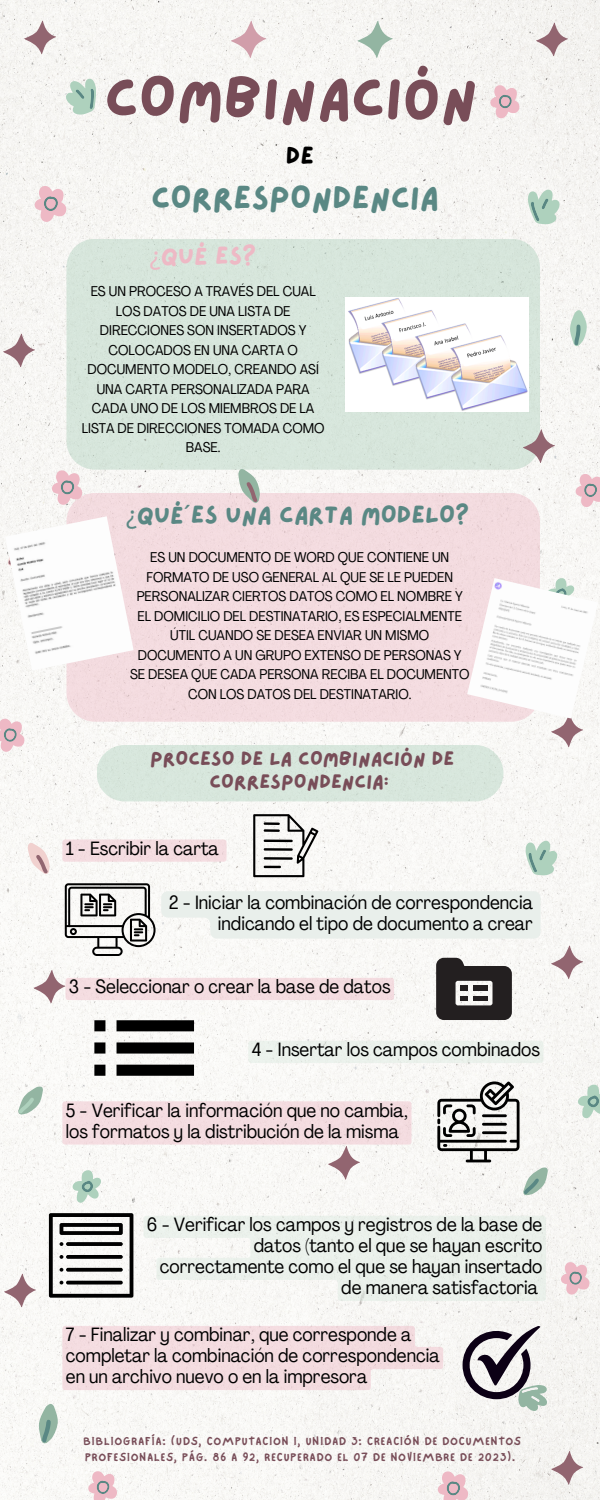
<style>
.page{position:relative;width:600px;height:1500px;background:#f8f7f4}
.page>*{position:absolute;margin:0;border:0;box-sizing:border-box;transform-origin:0 0}
.t1{font:58.6px "Lazydog";color:#784d58}
.t2{font:33px "Lazydog";color:#5a8884}
.t3{font:25px "Lazydog";color:#5a8884}
.t4{font:25px "Lazydog";color:#eeb9c5}
.t5{font:25px "Lazydog";color:#000}
.t6{font:20px/22.5px "Lazydog";color:#784d58;text-align:center}
.t7{font:condensed 19px/21px "Agrandir";color:#000;text-align:right}
.t8{font:condensed 14px/19.5px "Agrandir";color:#000;text-align:center}
.t9{font:12px/16.5px "NF One Little Font Bold";letter-spacing:.1em;color:#784d58}
.s1{font-family:"Noto Sans"}
</style>
<div class="page">
<div style="left:66px;top:239px;width:474px;height:231px;background:#d7e6dc"></div>
<div style="left:97px;top:745px;width:406px;height:56px;background:#d8e6dc;border-radius:28px"></div>
<svg style="left:34px;top:182px;width:33px;height:41px"></svg>
<svg style="left:557px;top:306px;width:43px;height:46px"></svg>
<svg style="left:490px;top:82px;width:31px;height:38px"></svg>
<div style="left:66px;top:493px;width:474px;height:229px;background:#f4dcdf"></div>
<svg style="left:51px;top:467px;width:32px;height:40px"></svg>
<svg style="left:0;top:715px;width:26px;height:38px"></svg>
<svg style="left:25px;top:1399px;width:48px;height:51px"></svg>
<svg style="left:88px;top:1468px;width:30px;height:32px"></svg>
<svg style="left:575px;top:470px;width:25px;height:39px"></svg>
<svg style="left:545px;top:577px;width:31px;height:1px"></svg>
<svg style="left:525px;top:839px;width:34px;height:38px"></svg>
<svg style="left:560px;top:1259px;width:31px;height:37px"></svg>
<svg style="left:437px;top:1468px;width:32px;height:32px"></svg>
<svg style="left:228px;top:465px;width:45px;height:42px"></svg>
<svg style="left:354px;top:19px;width:43px;height:43px"></svg>
<svg style="left:0;top:332px;width:39px;height:39px"></svg>
<svg style="left:520px;top:428px;width:39px;height:38px"></svg>
<svg style="left:548px;top:718px;width:39px;height:33px"></svg>
<svg style="left:19px;top:839px;width:42px;height:38px"></svg>
<svg style="left:1px;top:1272px;width:39px;height:39px"></svg>
<svg style="left:548px;top:1450px;width:39px;height:38px"></svg>
<svg style="left:228px;top:19px;width:42px;height:43px"></svg>
<svg style="left:528px;top:188px;width:34px;height:38px"></svg>
<svg style="left:533px;top:21px;width:39px;height:39px"></svg>
<svg style="left:21px;top:19px;width:39px;height:39px"></svg>
<svg style="left:59px;top:74px;width:44px;height:46px"></svg>
<img style="left:467px;top:578px;width:131px;height:140px">
<img style="left:346px;top:297px;width:183px;height:114px">
<img style="left:5px;top:516px;width:129px;height:155px">
<svg style="left:253px;top:814px;width:65px;height:63px"></svg>
<svg style="left:463px;top:1326px;width:87px;height:88px"></svg>
<svg style="left:49px;top:1213px;width:84px;height:85px"></svg>
<div style="left:62px;top:839px;width:165px;height:23px;background:#f4dce0;border-radius:3px"></div>
<svg style="left:17px;top:883px;width:583px;height:320px"></svg>
<div style="left:62px;top:1101px;width:350px;height:44px;background:#f4dce1;border-radius:3px"></div>
<svg style="left:143px;top:1216px;width:403px;height:85px"></svg>
<svg style="left:62px;top:1326px;width:381px;height:64px;background:#f3dde1"></svg>
<p class="t1" style="left:104px;top:70px;width:375px">COMBINACIÓN</p>
<p class="t5" style="left:286px;top:144px;width:30px">DE</p>
<p class="t2" style="left:151px;top:182px;width:289px">CORRESPONDENCIA</p>
<p class="t4" style="left:150px;top:243px;width:108px"><span class="s1">¿</span>QUÉ ES?</p>
<p class="t8" style="left:82px;top:283px;width:244px">ES UN PROCESO A TRAVÉS DEL CUAL<br>LOS DATOS DE UNA LISTA DE<br>DIRECCIONES SON INSERTADOS Y<br>COLOCADOS EN UNA CARTA O<br>DOCUMENTO MODELO, CREANDO ASÍ<br>UNA CARTA PERSONALIZADA PARA<br>CADA UNO DE LOS MIEMBROS DE LA<br>LISTA DE DIRECCIONES TOMADA COMO<br>BASE.</p>
<p class="t3" style="left:126px;top:503px;width:345px"><span class="s1">¿</span>QUÉ<span class="s1">´</span>ES UNA CARTA MODELO?</p>
<p class="t8" style="left:130px;top:549px;width:341px">ES UN DOCUMENTO DE WORD QUE CONTIENE UN FORMATO DE USO GENERAL AL QUE SE LE PUEDEN PERSONALIZAR CIERTOS DATOS COMO EL NOMBRE Y EL DOMICILIO DEL DESTINATARIO, ES ESPECIALMENTE ÚTIL CUANDO SE DESEA ENVIAR UN MISMO DOCUMENTO A UN GRUPO EXTENSO DE PERSONAS Y SE DESEA QUE CADA PERSONA RECIBA EL DOCUMENTO CON LOS DATOS DEL DESTINATARIO.</p>
<p class="t6" style="left:150px;top:748px;width:306px">PROCESO DE LA COMBINACIÓN DE<br>CORRESPONDENCIA:</p>
<p class="t7" style="left:66px;top:839px;width:154px">1 - Escribir la carta</p>
<p class="t7" style="left:169px;top:893px;width:366px">2 - Iniciar la combinación de correspondencia indicando el tipo de documento a crear</p>
<p class="t7" style="left:69px;top:978px;width:323px">3 - Seleccionar o crear la base de datos</p>
<p class="t7" style="left:252px;top:1041px;width:290px">4 - Insertar los campos combinados</p>
<p class="t7" style="left:66px;top:1101px;width:344px;text-align:left">5 - Verificar la información que no cambia, los formatos y la distribución de la misma</p>
<p class="t7" style="left:147px;top:1216px;width:397px">6 - Verificar los campos y registros de la base de datos (tanto el que se hayan escrito correctamente como el que se hayan insertado de manera satisfactoria</p>
<p class="t7" style="left:66px;top:1326px;width:375px;text-align:left">7 - Finalizar y combinar, que corresponde a completar la combinación de correspondencia en un archivo nuevo o en la impresora</p>
<p class="t9" style="left:84px;top:1432px;width:439px">BIBLIOGRAFÍA: (UDS, COMPUTACION I, UNIDAD 3: CREACIÓN DE DOCUMENTOS<br>PROFESIONALES, PÁG. 86 A 92, RECUPERADO EL 07 DE NOVIEMBRE DE 2023).</p>
</div>
